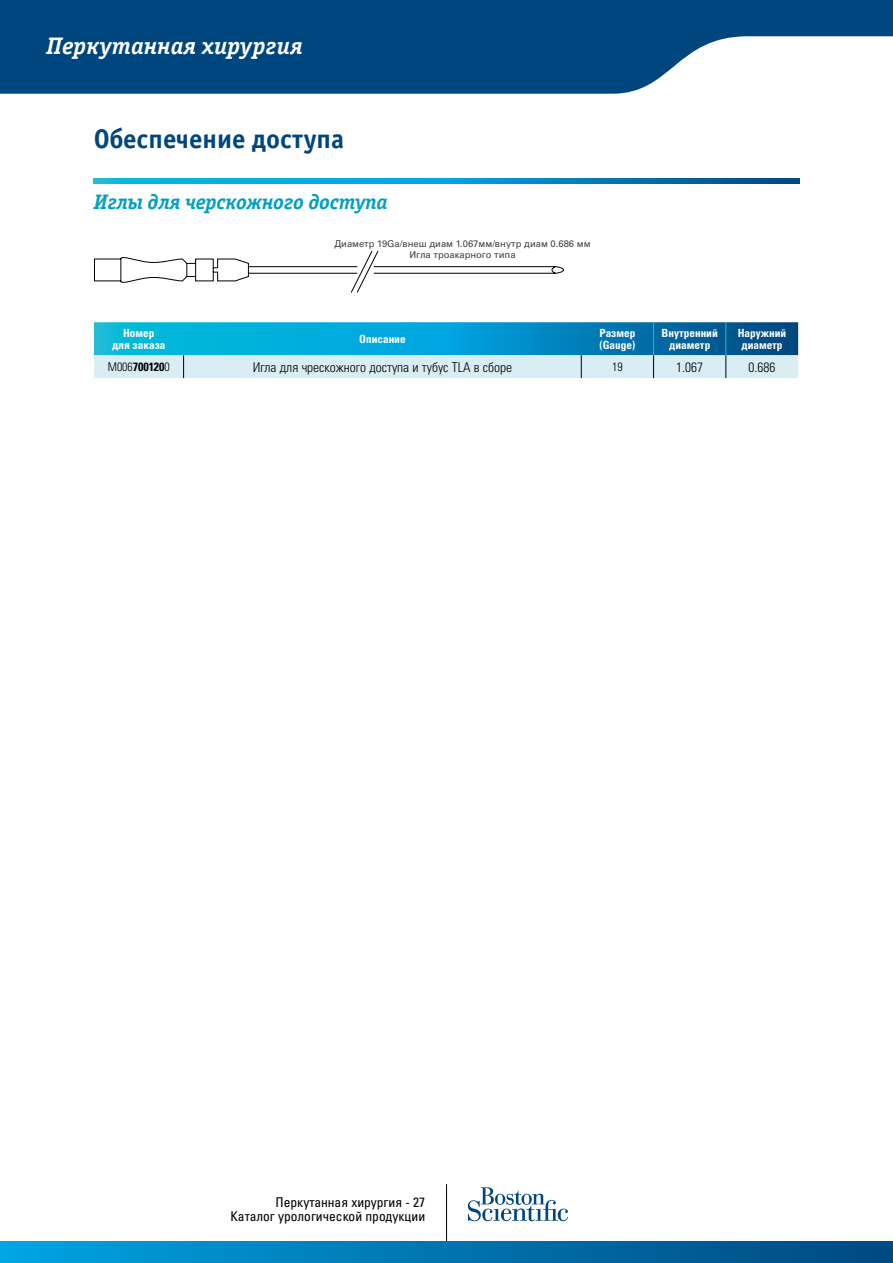
<style>
.page{position:relative;width:893px;height:1263px;background:#fff}
.page>*{position:absolute;margin:0;border:0;box-sizing:border-box;transform-origin:0 0}
.t1{font:27px "Officina Sans Bold C";color:#00467e}
.t2{font:italic 24px "Officina Serif Bold C";color:#fff}
.t3{font:italic 21px "Officina Serif Bold C";letter-spacing:-.015em;color:#009fc2}
.t4{font:condensed 13.5px/13.5px "Univers LTCYR 57";color:#000;text-align:right}
.t5{font:13.5px "Univers LTCYR 47 Light Cond";color:#000}
.t6{font:12px "Univers LTCYR 67 Bold Cond";letter-spacing:-.005em;color:#000}
.t7{font:12px "Univers LTCYR 47 Light Cond";color:#000}
.t8{font:11.25px/12px "Univers LTCYR 67 Bold Cond";color:#fff;text-align:center}
.t9{font:9.45px/11.4px "Univers LTCYR 55 Roman";color:#414042;text-align:center}
.s1{font-family:"Univers LTCYR 47 Light Cond"}
</style>
<div class="page">
<hr style="left:446px;top:1184px;width:1px;height:79px;background:#000">
<svg style="left:1px;top:0;width:892px;height:94px;background:#266191"></svg>
<hr style="left:0;top:0;width:1px;height:94px;background:#00467e">
<div style="left:0;top:1242px;width:893px;height:21px;background:linear-gradient(to right,#00a3e1,#00477f)"></div>
<svg style="left:94px;top:179px;width:706px;height:5px;background:#0091c5"></svg>
<svg style="left:94px;top:322px;width:704px;height:56px;background:#59b7d8"></svg>
<svg style="left:94px;top:250px;width:470px;height:43px"></svg>
<svg style="left:468px;top:1187px;width:100px;height:34px"></svg>
<h2 class="t2" style="left:47px;top:32px;width:258px">Перкутанная хирургия</h2>
<h1 class="t1" style="left:94px;top:123px;width:252px">Обеспечение доступа</h1>
<h3 class="t3" style="left:94px;top:190px;width:295px">Иглы для черскожного доступа</h3>
<p class="t9" style="left:334px;top:238px;width:258px">Диаметр 19Ga/внеш диам 1.067мм/внутр диам 0.686 мм<br>Игла троакарного типа</p>
<p class="t8" style="left:112px;top:327px;width:55px">Номер<br>для заказа</p>
<p class="t8" style="left:359px;top:333px;width:48px">Описание</p>
<p class="t8" style="left:599px;top:327px;width:38px;text-align:left">Размер (Gauge)</p>
<p class="t8" style="left:662px;top:327px;width:58px">Внутренний диаметр</p>
<p class="t8" style="left:738px;top:327px;width:50px">Наружний диаметр</p>
<p class="t6" style="left:108px;top:359px;width:64px"><span class="s1">M006</span>700120<span class="s1">0</span></p>
<p class="t5" style="left:253px;top:358px;width:261px">Игла для чреcкожного доступа и тубус TLA в сборе</p>
<p class="t7" style="left:612px;top:358px;width:12px">19</p>
<p class="t5" style="left:676px;top:358px;width:28px">1.067</p>
<p class="t5" style="left:748px;top:358px;width:28px">0.686</p>
<p class="t4" style="left:230px;top:1195px;width:196px">Перкутанная хирургия - 27<br>Каталог урологической продукции</p>
</div>
